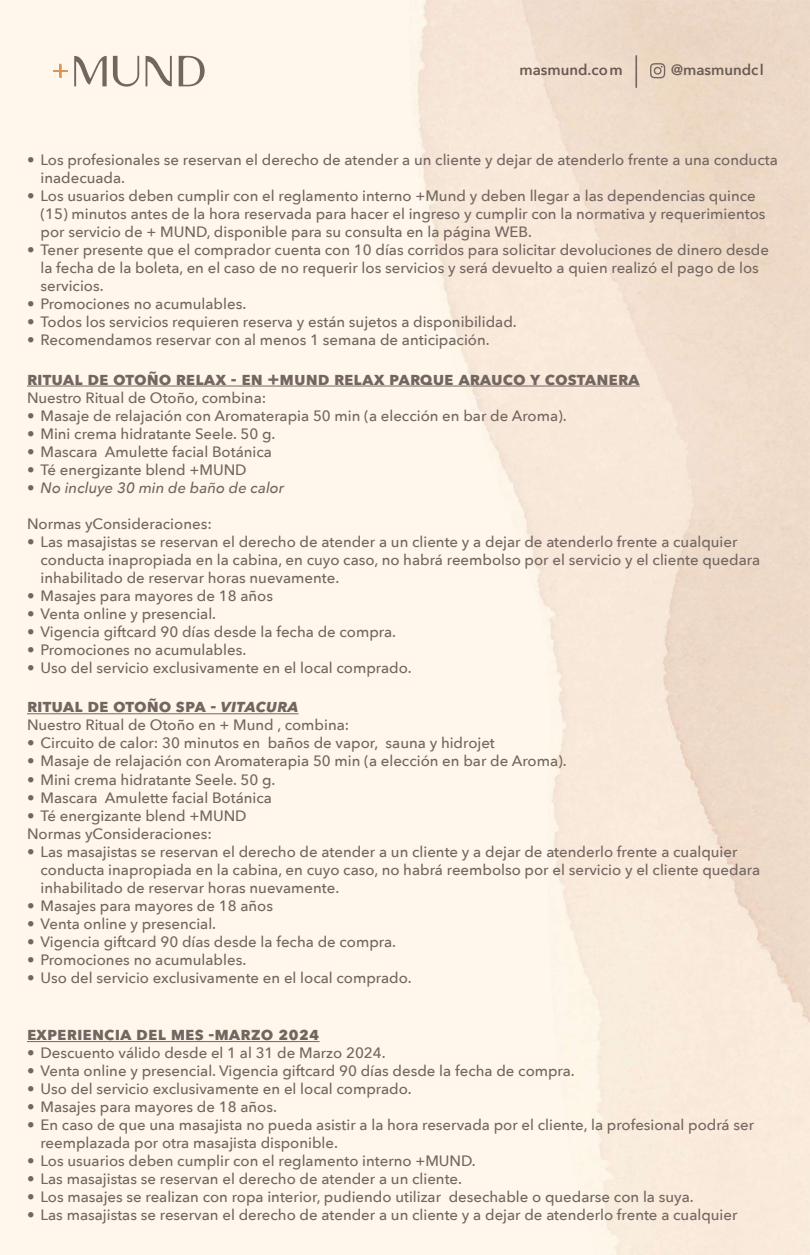
<style>
.page{position:relative;width:810px;height:1255px;background:#fff}
.page>*{position:absolute;margin:0;border:0;box-sizing:border-box;transform-origin:0 0}
.t1{font:700 18px "Avenir Next";color:#736661}
.t2{font:italic 700 18px "Avenir Next";color:#736661}
.t3{font:500 15px/18px "Avenir Next";color:#736661}
.t4{font:italic 500 15px "Avenir Next";color:#736661}
.t5{font:600 14.92px "Avenir Next";color:#6b5952}
.t6{font:600 14.92px "Avenir Next";color:#6b5c52}
.s1{font-style:normal}
</style>
<div class="page">
<img style="left:0;top:0;width:810px;height:1254px">
<svg style="left:113px;top:56px;width:26px;height:31px"></svg>
<svg style="left:179px;top:56px;width:26px;height:30px"></svg>
<svg style="left:74px;top:56px;width:33px;height:30px"></svg>
<svg style="left:146px;top:56px;width:26px;height:30px"></svg>
<svg style="left:53px;top:64px;width:14px;height:14px"></svg>
<hr style="left:635px;top:55px;width:2px;height:33px;background:#736661">
<svg style="left:650px;top:63px;width:15px;height:15px"></svg>
<hr style="left:27px;top:385px;width:613px;height:1px;background:#736661">
<hr style="left:27px;top:713px;width:272px;height:1px;background:#736661">
<hr style="left:27px;top:1041px;width:293px;height:1px;background:#736661">
<p class="t5" style="left:519px;top:57px;width:105px">masmund.com</p>
<p class="t6" style="left:671px;top:57px;width:94px">@masmundcl</p>
<p class="t3" style="left:40px;top:150px;width:739px;text-indent:-14px">• Los profesionales se reservan el derecho de atender a un cliente y dejar de atenderlo frente a una conducta inadecuada.</p>
<p class="t3" style="left:40px;top:186px;width:727px;text-indent:-14px">• Los usuarios deben cumplir con el reglamento interno +Mund y deben llegar a las dependencias quince (15) minutos antes de la hora reservada para hacer el ingreso y cumplir con la normativa y requerimientos por servicio de + MUND, disponible para su consulta en la página WEB.</p>
<p class="t3" style="left:40px;top:240px;width:730px;text-indent:-14px">• Tener presente que el comprador cuenta con 10 días corridos para solicitar devoluciones de dinero desde la fecha de la boleta, en el caso de no requerir los servicios y será devuelto a quien realizó el pago de los servicios.</p>
<p class="t3" style="left:27px;top:294px;width:221px">• Promociones no acumulables.</p>
<p class="t3" style="left:27px;top:312px;width:491px">• Todos los servicios requieren reserva y están sujetos a disponibilidad.</p>
<p class="t3" style="left:27px;top:330px;width:464px">• Recomendamos reservar con al menos 1 semana de anticipación.</p>
<p class="t1" style="left:27px;top:363px;width:160px">Ritual de Otoño RELA</p>
<p class="t1" style="left:215px;top:363px;width:426px">X - en +Mund Relax Parque Arauco y Costanera</p>
<p class="t3" style="left:27px;top:388px;width:241px">Nuestro Ritual de Otoño, combina:</p>
<p class="t3" style="left:27px;top:406px;width:541px">• Masaje de relajación con Aromaterapia 50 min (a elección en bar de Aroma).</p>
<p class="t3" style="left:27px;top:424px;width:250px">• Mini crema hidratante Seele. 50 g.</p>
<p class="t3" style="left:27px;top:442px;width:247px">• Mascara Amulette facial Botánica</p>
<p class="t3" style="left:27px;top:460px;width:221px">• Té energizante blend +MUND</p>
<p class="t4" style="left:27px;top:474px;width:259px">• No incluye 30 min de baño de calor</p>
<p class="t3" style="left:27px;top:514px;width:186px">Normas yConsideraciones:</p>
<p class="t3" style="left:40px;top:532px;width:721px;text-indent:-14px">• Las masajistas se reservan el derecho de atender a un cliente y a dejar de atenderlo frente a cualquier conducta inapropiada en la cabina, en cuyo caso, no habrá reembolso por el servicio y el cliente quedara inhabilitado de reservar horas nuevamente.</p>
<p class="t3" style="left:27px;top:586px;width:248px">• Masajes para mayores de 18 años</p>
<p class="t3" style="left:27px;top:604px;width:191px">• Venta online y presencial.</p>
<p class="t3" style="left:27px;top:622px;width:371px">• Vigencia giftcard 90 días desde la fecha de compra.</p>
<p class="t3" style="left:27px;top:640px;width:221px">• Promociones no acumulables.</p>
<p class="t3" style="left:27px;top:658px;width:386px">• Uso del servicio exclusivamente en el local comprado.</p>
<p class="t1" style="left:27px;top:690px;width:160px">Ritual de Otoño SPA</p>
<p class="t2" style="left:210px;top:690px;width:90px"><span class="s1">-</span> Vitacura</p>
<p class="t3" style="left:27px;top:715px;width:324px">Nuestro Ritual de Otoño en + Mund , combina:</p>
<p class="t3" style="left:27px;top:733px;width:469px">• Circuito de calor: 30 minutos en baños de vapor, sauna y hidrojet</p>
<p class="t3" style="left:27px;top:751px;width:541px">• Masaje de relajación con Aromaterapia 50 min (a elección en bar de Aroma).</p>
<p class="t3" style="left:27px;top:769px;width:250px">• Mini crema hidratante Seele. 50 g.</p>
<p class="t3" style="left:27px;top:787px;width:247px">• Mascara Amulette facial Botánica</p>
<p class="t3" style="left:27px;top:805px;width:221px">• Té energizante blend +MUND<br>Normas yConsideraciones:</p>
<p class="t3" style="left:40px;top:841px;width:721px;text-indent:-14px">• Las masajistas se reservan el derecho de atender a un cliente y a dejar de atenderlo frente a cualquier conducta inapropiada en la cabina, en cuyo caso, no habrá reembolso por el servicio y el cliente quedara inhabilitado de reservar horas nuevamente.</p>
<p class="t3" style="left:27px;top:895px;width:248px">• Masajes para mayores de 18 años</p>
<p class="t3" style="left:27px;top:913px;width:191px">• Venta online y presencial.</p>
<p class="t3" style="left:27px;top:931px;width:371px">• Vigencia giftcard 90 días desde la fecha de compra.</p>
<p class="t3" style="left:27px;top:949px;width:221px">• Promociones no acumulables.</p>
<p class="t3" style="left:27px;top:967px;width:386px">• Uso del servicio exclusivamente en el local comprado.</p>
<p class="t1" style="left:27px;top:1018px;width:31px">EXPERIENCIA</p>
<p class="t1" style="left:136px;top:1018px;width:11px">DEL</p>
<p class="t1" style="left:171px;top:1018px;width:150px">MES -MARZO 2024</p>
<p class="t3" style="left:27px;top:1043px;width:360px">• Descuento válido desde el 1 al 31 de Marzo 2024.</p>
<p class="t3" style="left:27px;top:1061px;width:549px">• Venta online y presencial. Vigencia giftcard 90 días desde la fecha de compra.</p>
<p class="t3" style="left:27px;top:1079px;width:386px">• Uso del servicio exclusivamente en el local comprado.</p>
<p class="t3" style="left:27px;top:1097px;width:251px">• Masajes para mayores de 18 años.</p>
<p class="t3" style="left:40px;top:1115px;width:715px;text-indent:-14px">• En caso de que una masajista no pueda asistir a la hora reservada por el cliente, la profesional podrá ser reemplazada por otra masajista disponible.</p>
<p class="t3" style="left:27px;top:1151px;width:450px">• Los usuarios deben cumplir con el reglamento interno +MUND.</p>
<p class="t3" style="left:27px;top:1169px;width:437px">• Las masajistas se reservan el derecho de atender a un cliente.</p>
<p class="t3" style="left:27px;top:1187px;width:668px">• Los masajes se realizan con ropa interior, pudiendo utilizar desechable o quedarse con la suya.</p>
<p class="t3" style="left:27px;top:1205px;width:712px">• Las masajistas se reservan el derecho de atender a un cliente y a dejar de atenderlo frente a cualquier</p>
</div>
